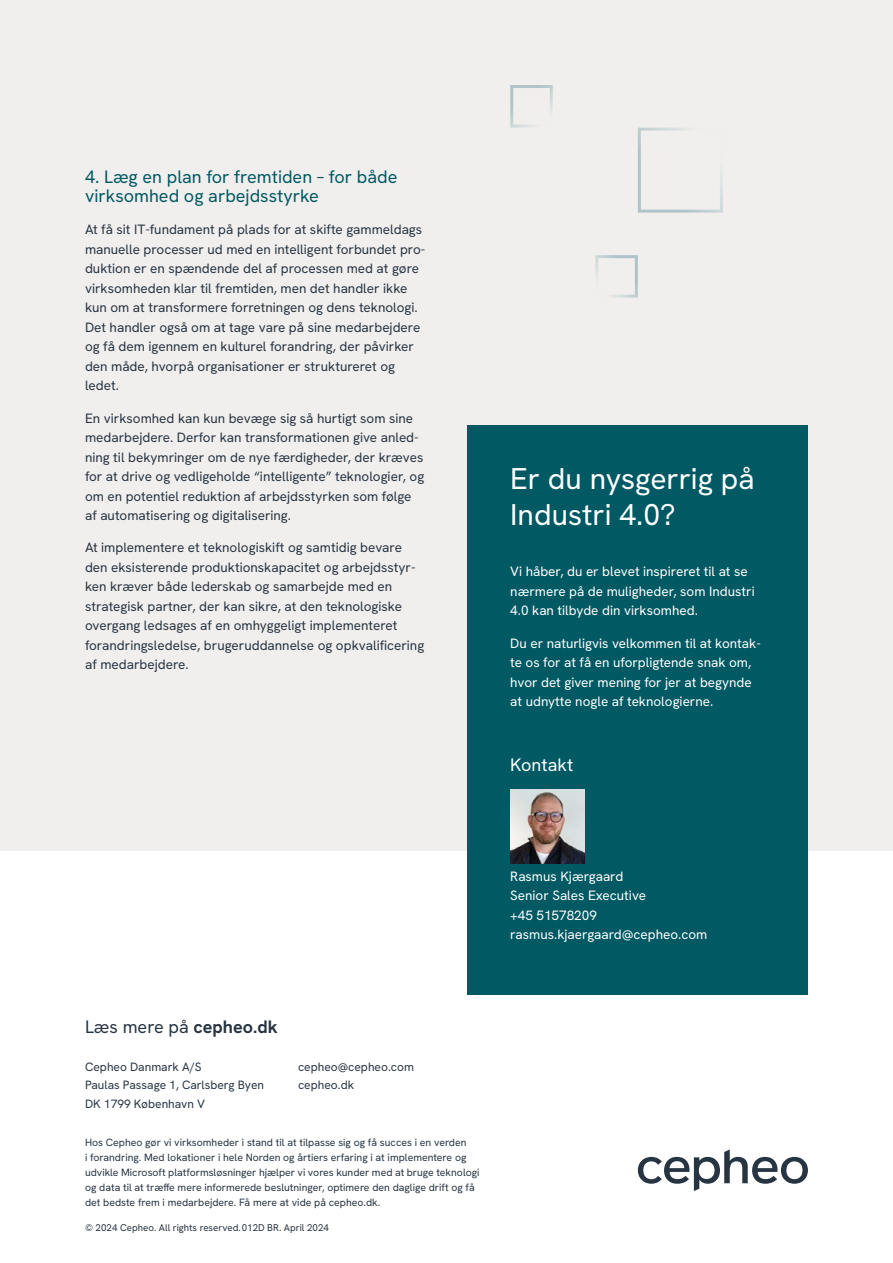
<style>
.page{position:relative;width:893px;height:1263px;background:#fff}
.page>*{position:absolute;margin:0;border:0;box-sizing:border-box;transform-origin:0 0}
.t1{font:30px/36px "Hanken Grotesk";color:#fff}
.t2{font:18px/19.5px "Hanken Grotesk";color:#005963}
.t3{font:18px "Hanken Grotesk";color:#273442}
.t4{font:18px "Hanken Grotesk";color:#fff}
.t5{font:13.5px/19.5px "Hanken Grotesk";color:#273442}
.t6{font:13.5px/19.5px "Hanken Grotesk";color:#fff}
.t7{font:12px/18px "Hanken Grotesk";color:#273442}
.t8{font:10.5px/15px "Hanken Grotesk";color:#273442}
.t9{font:9.75px "Hanken Grotesk";color:#273442}
.s1{font-weight:700}
</style>
<div class="page">
<svg style="left:638px;top:1149px;width:170px;height:42px"></svg>
<div style="left:0;top:0;width:893px;height:850px;background:#f1efed"></div>
<div style="left:468px;top:425px;width:340px;height:570px;background:#005963"></div>
<div style="left:638px;top:128px;width:85px;height:85px;border:3px solid #82a8b1"></div>
<div style="left:510px;top:85px;width:43px;height:43px;border:3px solid #82a8b1"></div>
<div style="left:595px;top:255px;width:43px;height:43px;border:3px solid #82a8b1"></div>
<img style="left:510px;top:789px;width:74px;height:74px">
<h2 class="t2" style="left:85px;top:166px;width:314px">4. Læg en plan for fremtiden – for både virksomhed og arbejdsstyrke</h2>
<p class="t5" style="left:85px;top:220px;width:342px">At få sit IT-fundament på plads for at skifte gammeldags manuelle processer ud med en intelligent forbundet pro&shy;duktion er en spændende del af processen med at gøre virksomheden klar til fremtiden, men det handler ikke kun om at transformere forretningen og dens teknologi.<br>Det handler også om at tage vare på sine medarbejdere og få dem igennem en kulturel forandring, der påvirker den måde, hvorpå organisationer er struktureret og ledet.</p>
<p class="t5" style="left:85px;top:408px;width:341px">En virksomhed kan kun bevæge sig så hurtigt som sine medarbejdere. Derfor kan transformationen give anled&shy;ning til bekymringer om de nye færdigheder, der kræves for at drive og vedligeholde “intelligente” teknologier, og om en potentiel reduktion af arbejdsstyrken som følge af automatisering og digitalisering.</p>
<p class="t5" style="left:85px;top:538px;width:341px">At implementere et teknologiskift og samtidig bevare den eksisterende produktionskapacitet og arbejdsstyr&shy;ken kræver både lederskab og samarbejde med en strategisk partner, der kan sikre, at den teknologiske overgang ledsages af en omhyggeligt implementeret forandringsledelse, brugeruddannelse og opkvalificering af medarbejdere.</p>
<h1 class="t1" style="left:510px;top:460px;width:246px">Er du nysgerrig på<br>Industri 4.0?</h1>
<p class="t6" style="left:510px;top:562px;width:246px">Vi håber, du er blevet inspireret til at se nærmere på de muligheder, som Industri<br>4.0 kan tilbyde din virksomhed.</p>
<p class="t6" style="left:510px;top:633px;width:252px">Du er naturligvis velkommen til at kontak&shy;te os for at få en uforpligtende snak om, hvor det giver mening for jer at begynde at udnytte nogle af teknologierne.</p>
<h2 class="t4" style="left:510px;top:753px;width:64px">Kontakt</h2>
<h2 class="t3" style="left:85px;top:1015px;width:194px">Læs mere på <span class="s1">cepheo.dk</span></h2>
<p class="t7" style="left:85px;top:1058px;width:181px">Cepheo Danmark A/S<br>Paulas Passage 1, Carlsberg Byen<br>DK 1799 København V</p>
<p class="t7" style="left:298px;top:1058px;width:117px">cepheo@cepheo.com cepheo.dk</p>
<p class="t8" style="left:85px;top:1134px;width:396px">Hos Cepheo gør vi virksomheder i stand til at tilpasse sig og få succes i en verden<br>i forandring. Med lokationer i hele Norden og årtiers erfaring i at implementere og udvikle Microsoft platformsløsninger hjælper vi vores kunder med at bruge teknologi og data til at træffe mere informerede beslutninger, optimere den daglige drift og få det bedste frem i medarbejdere. Få mere at vide på cepheo.dk.</p>
<p class="t9" style="left:85px;top:1221px;width:245px">© 2024 Cepheo. All rights reserved.012D BR. April 2024</p>
<p class="t6" style="left:510px;top:866px;width:199px">Rasmus Kjærgaard<br>Senior Sales Executive<br>+45 51578209 rasmus.kjaergaard@cepheo.com</p>
</div>
